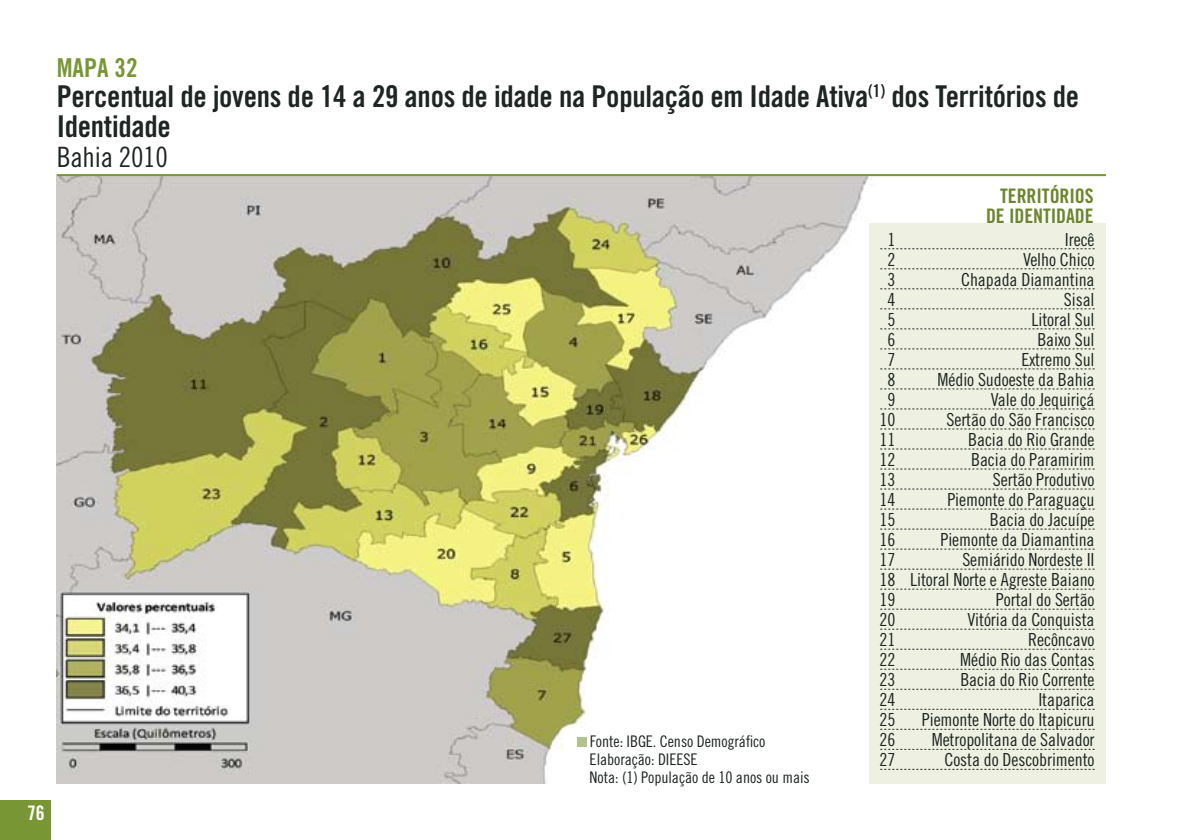
<style>
.page{position:relative;width:1191px;height:840px;background:#fff}
.page>*{position:absolute;margin:0;border:0;box-sizing:border-box;transform-origin:0 0}
.t1{font:30px/30px "Trade Gothic Bold Cond Twenty";letter-spacing:-.01em;color:#1e2522}
.t2{font:28px "Trade Gothic Cond Eighteen";letter-spacing:-.01em;color:#1e2522}
.t3{font:26px "Trade Gothic Bold Cond Twenty";color:#799634}
.t4{font:20px "Trade Gothic Bold Cond Twenty";color:#6c862e}
.t5{font:20px "Trade Gothic Bold Cond Twenty";color:#fff}
.t6{font:18px/20px "Trade Gothic Cond Eighteen";letter-spacing:-.005em;color:#1e2522;text-align:justify}
.t7{font:16px/18px "Trade Gothic Cond Eighteen";letter-spacing:-.005em;color:#1e2522}
</style>
<div class="page">
<div style="left:0;top:799px;width:50px;height:40px;background:#799634"></div>
<img style="left:57px;top:176px;width:997px;height:606px">
<hr style="left:57px;top:174px;width:1049px;height:2px;background:#799634">
<div style="left:576px;top:736px;width:10px;height:10px;background:#b2c28d"></div>
<div style="left:869px;top:223px;width:236px;height:559px;background:#eef1e1"></div>
<svg style="left:880px;top:248px;width:214px;height:1px"></svg>
<svg style="left:880px;top:268px;width:214px;height:1px"></svg>
<svg style="left:880px;top:288px;width:214px;height:1px"></svg>
<svg style="left:880px;top:308px;width:214px;height:1px"></svg>
<svg style="left:880px;top:328px;width:214px;height:1px"></svg>
<svg style="left:880px;top:348px;width:214px;height:1px"></svg>
<svg style="left:880px;top:368px;width:214px;height:1px"></svg>
<svg style="left:880px;top:388px;width:214px;height:1px"></svg>
<svg style="left:880px;top:408px;width:214px;height:1px"></svg>
<svg style="left:880px;top:428px;width:214px;height:1px"></svg>
<svg style="left:880px;top:448px;width:214px;height:1px"></svg>
<svg style="left:880px;top:468px;width:214px;height:1px"></svg>
<svg style="left:880px;top:488px;width:214px;height:1px"></svg>
<svg style="left:880px;top:508px;width:214px;height:1px"></svg>
<svg style="left:880px;top:528px;width:214px;height:1px"></svg>
<svg style="left:880px;top:548px;width:214px;height:1px"></svg>
<svg style="left:880px;top:568px;width:214px;height:1px"></svg>
<svg style="left:880px;top:588px;width:214px;height:1px"></svg>
<svg style="left:880px;top:608px;width:214px;height:1px"></svg>
<svg style="left:880px;top:628px;width:214px;height:1px"></svg>
<svg style="left:880px;top:648px;width:214px;height:1px"></svg>
<svg style="left:880px;top:668px;width:214px;height:1px"></svg>
<svg style="left:880px;top:688px;width:214px;height:1px"></svg>
<svg style="left:880px;top:708px;width:214px;height:1px"></svg>
<svg style="left:880px;top:728px;width:214px;height:1px"></svg>
<svg style="left:880px;top:748px;width:214px;height:1px"></svg>
<svg style="left:880px;top:768px;width:214px;height:1px"></svg>
<p class="t5" style="left:27px;top:799px;width:19px">76</p>
<h3 class="t3" style="left:57px;top:51px;width:82px">Mapa 32</h3>
<h1 class="t1" style="left:57px;top:81px;width:1024px">Percentual de jovens de 14 a 29 anos de idade na População em Idade Ativa<sup>(1)</sup> dos Territórios de<br>Identidade</h1>
<h2 class="t2" style="left:57px;top:140px;width:113px">Bahia 2010</h2>
<p class="t4" style="left:1000px;top:184px;width:17px">Territ</p>
<p class="t4" style="left:1049px;top:184px;width:19px">órios</p>
<p class="t4" style="left:986px;top:204px;width:33px">de identidade</p>
<p class="t7" style="left:589px;top:731px;width:222px">Fonte: IBGE. Censo Demográfico<br>Elaboração: DIEESE<br>Nota: (1) População de 10 anos ou mais</p>
<p class="t6" style="left:887px;top:229px;width:9px">1</p>
<p class="t6" style="left:1065px;top:229px;width:31px">Irecê</p>
<p class="t6" style="left:887px;top:249px;width:9px">2</p>
<p class="t6" style="left:1023px;top:249px;width:73px">Velho Chico</p>
<p class="t6" style="left:887px;top:269px;width:9px">3</p>
<p class="t6" style="left:961px;top:269px;width:135px">Chapada Diamantina</p>
<p class="t6" style="left:887px;top:289px;width:9px">4</p>
<p class="t6" style="left:1064px;top:289px;width:32px">Sisal</p>
<p class="t6" style="left:887px;top:309px;width:9px">5</p>
<p class="t6" style="left:1031px;top:309px;width:65px">Litoral Sul</p>
<p class="t6" style="left:887px;top:329px;width:9px">6</p>
<p class="t6" style="left:1037px;top:329px;width:59px">Baixo Sul</p>
<p class="t6" style="left:887px;top:349px;width:9px">7</p>
<p class="t6" style="left:1021px;top:349px;width:75px">Extremo Sul</p>
<p class="t6" style="left:887px;top:369px;width:9px">8</p>
<p class="t6" style="left:937px;top:369px;width:158px">Médio Sudoeste da Bahia</p>
<p class="t6" style="left:887px;top:389px;width:9px">9</p>
<p class="t6" style="left:990px;top:389px;width:105px">Vale do Jequiriçá</p>
<p class="t6" style="left:879px;top:409px;width:17px">10</p>
<p class="t6" style="left:946px;top:409px;width:149px">Sertão do São Francisco</p>
<p class="t6" style="left:879px;top:429px;width:17px">11</p>
<p class="t6" style="left:968px;top:429px;width:128px">Bacia do Rio Grande</p>
<p class="t6" style="left:879px;top:449px;width:17px">12</p>
<p class="t6" style="left:971px;top:449px;width:125px">Bacia do Paramirim</p>
<p class="t6" style="left:879px;top:469px;width:17px">13</p>
<p class="t6" style="left:993px;top:469px;width:103px">Sertão Produtivo</p>
<p class="t6" style="left:879px;top:489px;width:17px">14</p>
<p class="t6" style="left:947px;top:489px;width:149px">Piemonte do Paraguaçu</p>
<p class="t6" style="left:879px;top:509px;width:17px">15</p>
<p class="t6" style="left:990px;top:509px;width:106px">Bacia do Jacuípe</p>
<p class="t6" style="left:879px;top:529px;width:17px">16</p>
<p class="t6" style="left:940px;top:529px;width:156px">Piemonte da Diamantina</p>
<p class="t6" style="left:879px;top:549px;width:17px">17</p>
<p class="t6" style="left:879px;top:549px;width:216px;text-indent:83px">Semiárido Nordeste II 18 Litoral Norte e Agreste Baiano 19</p>
<p class="t6" style="left:996px;top:589px;width:100px">Portal do Sertão</p>
<p class="t6" style="left:879px;top:609px;width:17px">20</p>
<p class="t6" style="left:967px;top:609px;width:128px">Vitória da Conquista</p>
<p class="t6" style="left:879px;top:629px;width:17px">21</p>
<p class="t6" style="left:1028px;top:629px;width:68px">Recôncavo</p>
<p class="t6" style="left:879px;top:649px;width:17px">22</p>
<p class="t6" style="left:960px;top:649px;width:136px">Médio Rio das Contas</p>
<p class="t6" style="left:879px;top:669px;width:17px">23</p>
<p class="t6" style="left:960px;top:669px;width:136px">Bacia do Rio Corrente</p>
<p class="t6" style="left:879px;top:689px;width:17px">24</p>
<p class="t6" style="left:1038px;top:689px;width:58px">Itaparica</p>
<p class="t6" style="left:879px;top:709px;width:17px">25</p>
<p class="t6" style="left:922px;top:709px;width:174px">Piemonte Norte do Itapicuru</p>
<p class="t6" style="left:879px;top:729px;width:17px">26</p>
<p class="t6" style="left:931px;top:729px;width:164px">Metropolitana de Salvador</p>
<p class="t6" style="left:879px;top:749px;width:17px">27</p>
<p class="t6" style="left:944px;top:749px;width:152px">Costa do Descobrimento</p>
</div>
